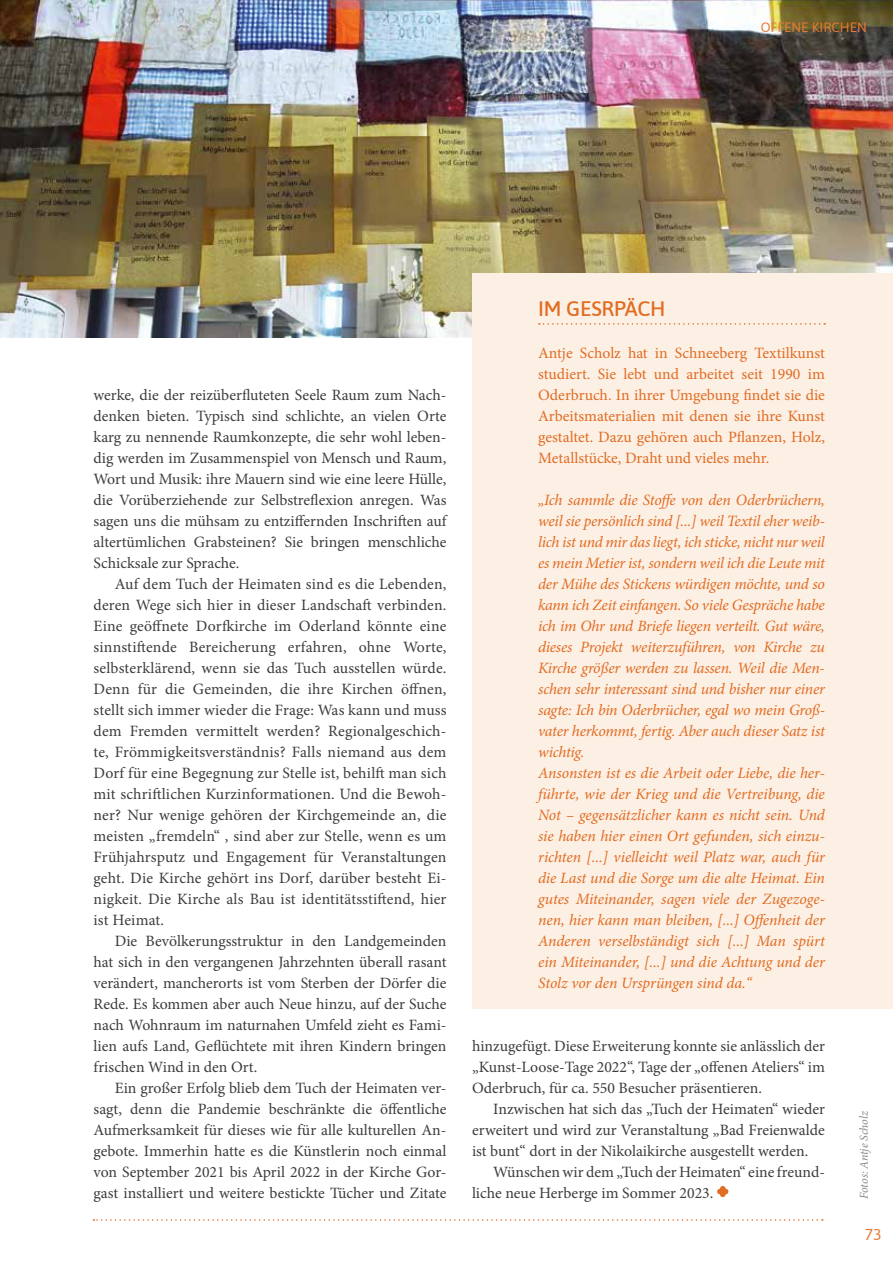
<style>
.page{position:relative;width:893px;height:1263px;background:#fff}
.page>*{position:absolute;margin:0;border:0;box-sizing:border-box;transform-origin:0 0}
.t1{font:500 21px "Asap";letter-spacing:-.01em;color:#e16c22}
.t2{font:15.75px/21px "Minion Pro";color:#3c3c3b;text-align:justify}
.t3{font:italic 15.75px/21px "Minion Pro";letter-spacing:-.015em;color:#e16c22}
.t4{font:15.75px/21px "Minion Pro";color:#e16c22;text-align:justify}
.t5{font:15.75px "Asap";color:#e57b36}
.t6{font:13.5px "Asap";color:#e57b36}
.t7{font:italic 12px "Minion Pro";letter-spacing:-.01em;color:#878787}
</style>
<div class="page">
<img style="left:0;top:0;width:893px;height:337px">
<div style="left:472px;top:273px;width:421px;height:736px;background:#fcefe4"></div>
<svg style="left:539px;top:323px;width:286px;height:2px"></svg>
<svg style="left:717px;top:1186px;width:11px;height:11px"></svg>
<svg style="left:93px;top:1219px;width:730px;height:2px"></svg>
<p class="t6" style="left:761px;top:18px;width:108px">OFFENE KIRCHEN</p>
<p class="t2" style="left:94px;top:385px;width:354px">werke, die der reizüberfluteten Seele Raum zum Nach&shy;denken bieten. Typisch sind schlichte, an vielen Orte karg zu nennende Raumkonzepte, die sehr wohl leben&shy;dig werden im Zusammenspiel von Mensch und Raum, Wort und Musik: ihre Mauern sind wie eine leere Hülle, die Vorüberziehende zur Selbstreflexion anregen. Was sagen uns die mühsam zu entziffernden Inschriften auf altertümlichen Grabsteinen? Sie bringen menschliche Schicksale zur Sprache.</p>
<p class="t2" style="left:94px;top:574px;width:354px;text-indent:21px">Auf dem Tuch der Heimaten sind es die Lebenden, deren Wege sich hier in dieser Landschaft verbinden.<br>Eine geöffnete Dorfkirche im Oderland könnte eine sinnstiftende Bereicherung erfahren, ohne Worte, selbsterklärend, wenn sie das Tuch ausstellen würde.<br>Denn für die Gemeinden, die ihre Kirchen öffnen, stellt sich immer wieder die Frage: Was kann und muss dem Fremden vermittelt werden? Regionalgeschich&shy;te, Frömmigkeitsverständnis? Falls niemand aus dem Dorf für eine Begegnung zur Stelle ist, behilft man sich mit schriftlichen Kurzinformationen. Und die Bewoh&shy;ner? Nur wenige gehören der Kirchgemeinde an, die meisten „fremdeln“ , sind aber zur Stelle, wenn es um Frühjahrsputz und Engagement für Veranstaltungen geht. Die Kirche gehört ins Dorf, darüber besteht Ei&shy;nigkeit. Die Kirche als Bau ist identitätsstiftend, hier ist Heimat.</p>
<p class="t2" style="left:94px;top:930px;width:354px;text-indent:21px">Die Bevölkerungsstruktur in den Landgemeinden hat sich in den vergangenen Jahrzehnten überall rasant verändert, mancherorts ist vom Sterben der Dörfer die Rede. Es kommen aber auch Neue hinzu, auf der Suche nach Wohnraum im naturnahen Umfeld zieht es Fami&shy;lien aufs Land, Geflüchtete mit ihren Kindern bringen frischen Wind in den Ort.</p>
<p class="t2" style="left:94px;top:1077px;width:354px;text-indent:21px">Ein großer Erfolg blieb dem Tuch der Heimaten ver&shy;sagt, denn die Pandemie beschränkte die öffentliche Aufmerksamkeit für dieses wie für alle kulturellen An&shy;gebote. Immerhin hatte es die Künstlerin noch einmal von September 2021 bis April 2022 in der Kirche Gor&shy;gast installiert und weitere bestickte Tücher und Zitate</p>
<h1 class="t1" style="left:538px;top:294px;width:129px">IM GESRPÄCH</h1>
<p class="t4" style="left:538px;top:343px;width:288px">Antje Scholz hat in Schneeberg Textilkunst studiert. Sie lebt und arbeitet seit 1990 im Oderbruch. In ihrer Umgebung findet sie die Arbeitsmaterialien mit denen sie ihre Kunst gestaltet. Dazu gehören auch Pflanzen, Holz, Metallstücke, Draht und vieles mehr.</p>
<p class="t3" style="left:538px;top:489px;width:288px">„Ich sammle die Stoffe von den Oderbrüchern, weil sie persönlich sind [...] weil Textil eher weib&shy;lich ist und mir das liegt, ich sticke, nicht nur weil es mein Metier ist, sondern weil ich die Leute mit der Mühe des Stickens würdigen möchte, und so kann ich Zeit einfangen. So viele Gespräche habe ich im Ohr und Briefe liegen verteilt. Gut wäre, dieses Projekt weiterzuführen, von Kirche zu Kirche größer werden zu lassen. Weil die Men&shy;schen sehr interessant sind und bisher nur einer sagte: Ich bin Oderbrücher, egal wo mein Groß&shy;vater herkommt, fertig. Aber auch dieser Satz ist wichtig.<br>Ansonsten ist es die Arbeit oder Liebe, die her&shy;führte, wie der Krieg und die Vertreibung, die Not – gegensätzlicher kann es nicht sein. Und sie haben hier einen Ort gefunden, sich einzu&shy;richten [...] vielleicht weil Platz war, auch für die Last und die Sorge um die alte Heimat. Ein gutes Miteinander, sagen viele der Zugezoge&shy;nen, hier kann man bleiben, [...] Offenheit der Anderen verselbständigt sich [...] Man spürt ein Miteinander, [...] und die Achtung und der Stolz vor den Ursprüngen sind da.“</p>
<p class="t2" style="left:472px;top:1035px;width:354px">hinzugefügt. Diese Erweiterung konnte sie anlässlich der „Kunst-Loose-Tage 2022“, Tage der „offenen Ateliers“ im Oderbruch, für ca. 550 Besucher präsentieren.</p>
<p class="t2" style="left:472px;top:1098px;width:354px;text-indent:21px">Inzwischen hat sich das „Tuch der Heimaten“ wieder erweitert und wird zur Veranstaltung „Bad Freienwalde ist bunt“ dort in der Nikolaikirche ausgestellt werden.</p>
<p class="t2" style="left:472px;top:1161px;width:354px;text-indent:21px">Wünschen wir dem „Tuch der Heimaten“ eine freund&shy;liche neue Herberge im Sommer 2023.</p>
<p class="t7" style="left:856px;top:1199px;width:90px;rotate:-90deg">Fotos: Antje Scholz</p>
<p class="t5" style="left:865px;top:1224px;width:18px">73</p>
</div>
